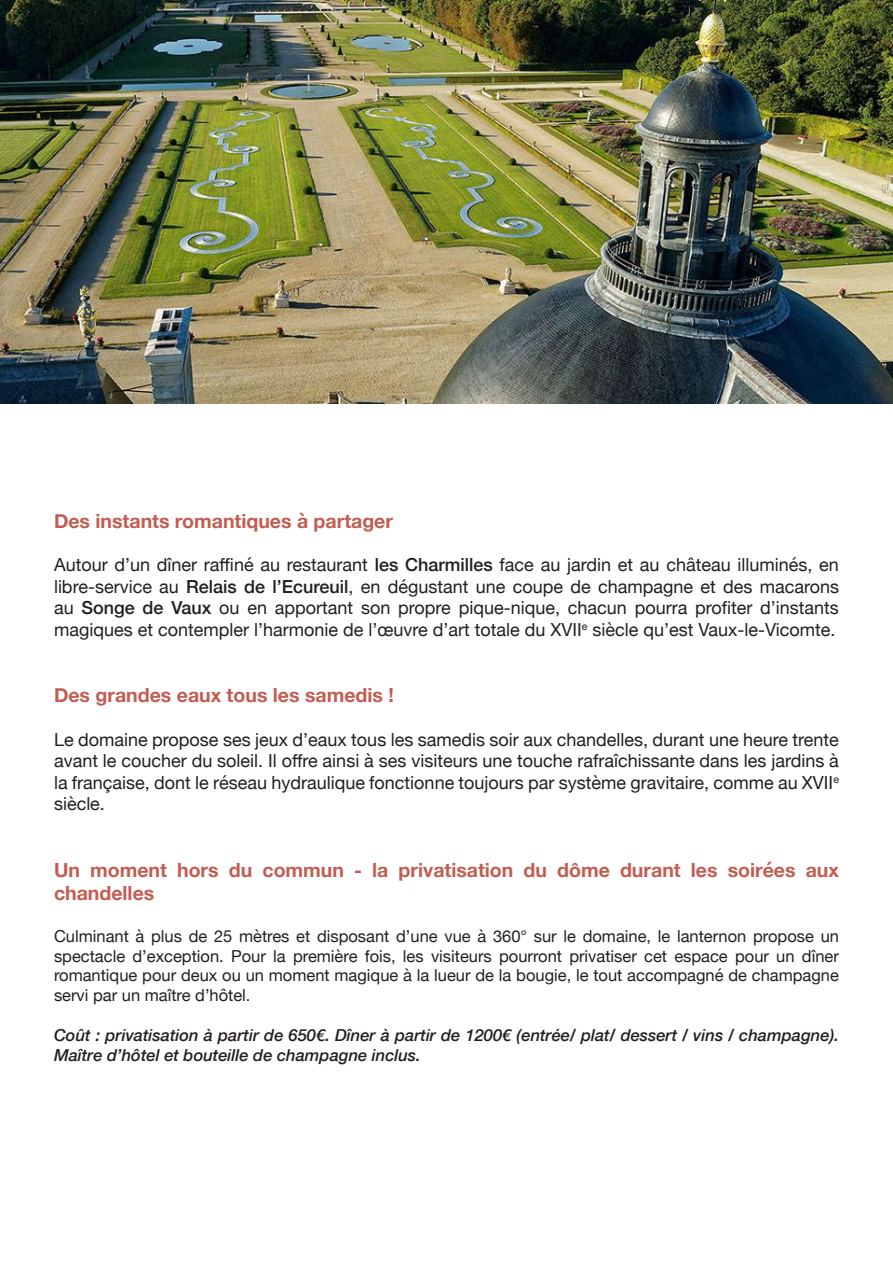
<style>
.page{position:relative;width:893px;height:1263px;background:#fff}
.page>*{position:absolute;margin:0;border:0;box-sizing:border-box;transform-origin:0 0}
.t1{font:700 19.5px/23.4px "Helvetica Neue";color:#c25d52}
.t2{font:18px/21.6px "Helvetica Neue";color:#241f1f;text-align:justify}
.t3{font:16.5px/19.8px "Helvetica Neue";color:#241f1f;text-align:justify}
.t4{font:italic 500 16.5px/19.8px "Helvetica Neue";color:#241f1f}
.s1{font-weight:500}
</style>
<div class="page">
<img style="left:0;top:0;width:893px;height:404px">
<p class="t1" style="left:54px;top:510px;width:341px">Des instants romantiques à partager</p>
<p class="t2" style="left:54px;top:555px;width:786px">Autour d’un dîner raffiné au restaurant <span class="s1">les Charmilles</span> face au jardin et au château illuminés, en libre-service au <span class="s1">Relais de l’Ecureuil</span>, en dégustant une coupe de champagne et des macarons au <span class="s1">Songe de Vaux</span> ou en apportant son propre pique-nique, chacun pourra profiter d’instants magiques et contempler l’harmonie de l’œuvre d’art totale du XVII<sup>e</sup> siècle qu’est Vaux-le-Vicomte.</p>
<p class="t1" style="left:54px;top:684px;width:341px">Des grandes eaux tous les samedis !</p>
<p class="t2" style="left:54px;top:729px;width:786px">Le domaine propose ses jeux d’eaux tous les samedis soir aux chandelles, durant une heure trente avant le coucher du soleil. Il offre ainsi à ses visiteurs une touche rafraîchissante dans les jardins à la française, dont le réseau hydraulique fonctionne toujours par système gravitaire, comme au XVII<sup>e </sup>siècle.</p>
<p class="t1" style="left:54px;top:859px;width:786px">Un moment hors du commun - la privatisation du dôme durant les soirées aux chandelles</p>
<p class="t3" style="left:54px;top:927px;width:786px">Culminant à plus de 25 mètres et disposant d’une vue à 360° sur le domaine, le lanternon propose un spectacle d’exception. Pour la première fois, les visiteurs pourront privatiser cet espace pour un dîner romantique pour deux ou un moment magique à la lueur de la bougie, le tout accompagné de champagne servi par un maître d’hôtel.</p>
<p class="t4" style="left:54px;top:1024px;width:786px">Coût : privatisation à partir de 650€. Dîner à partir de 1200€ (entrée/ plat/ dessert / vins / champagne).<br>Maître d’hôtel et bouteille de champagne inclus.</p>
</div>
